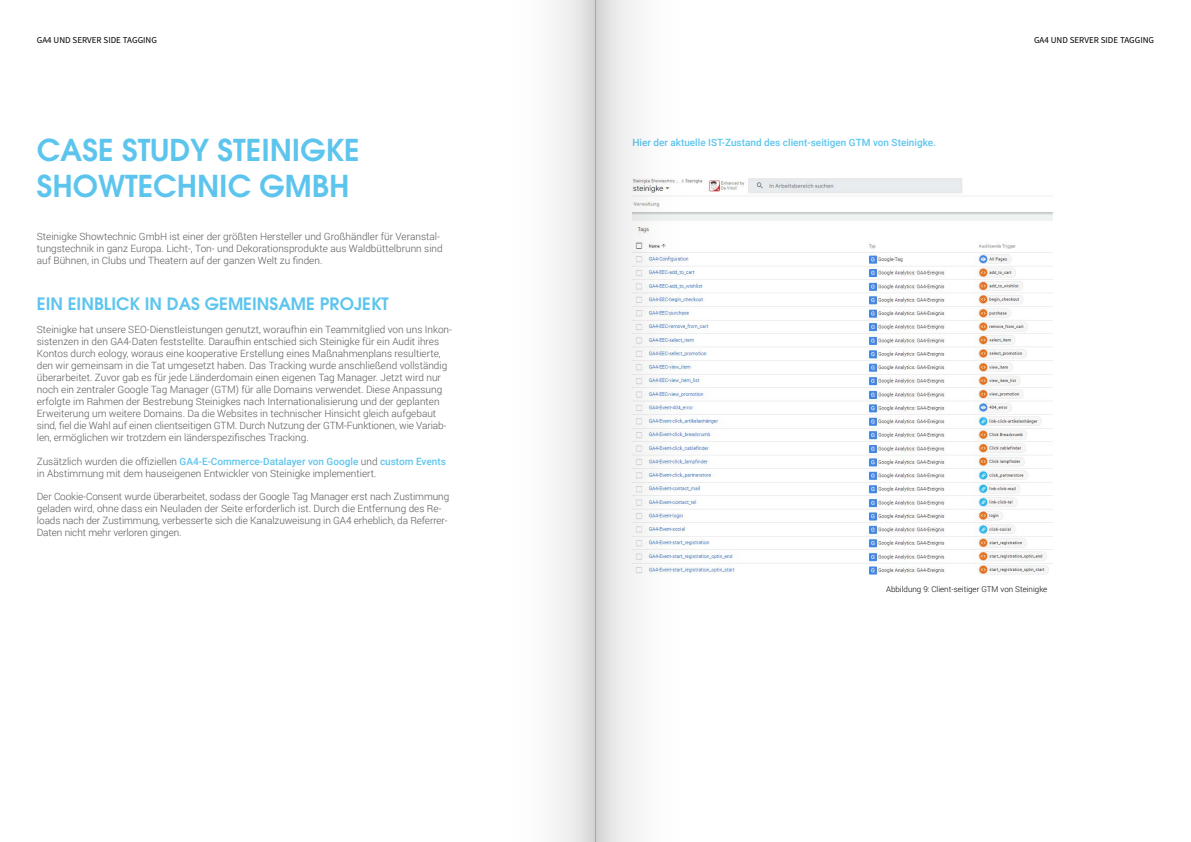
<style>
.page{position:relative;width:1191px;height:842px;background:#fff}
.page>*{position:absolute;margin:0;border:0;box-sizing:border-box;transform-origin:0 0}
.Headline{font:600 30px/36px "ITC Avant Garde Pro";color:#5dc5ed}
.Subline{font:600 17px "ITC Avant Garde Pro";color:#5dc5ed}
.Fließtext{font:300 10px/12px "Roboto";color:#575756}
.Fließtext-2{font:500 10px "Roboto";color:#5dc5ed}
.t1{font:9px "Source Sans Pro";color:#000}
.Fußnote{font:300 8px "Roboto";color:#000}
.s1{font-weight:500;color:#5dc5ed}
</style>
<div class="page">
<img style="left:684px;top:179px;width:368px;height:395px">
<div style="left:506px;top:0;width:89px;height:842px;background:#fbfbfb"></div>
<svg style="left:619px;top:0;width:65px;height:842px"></svg>
<div style="left:572px;top:0;width:23px;height:842px;background:linear-gradient(to bottom,#e2e2e2,#e2e2e1)"></div>
<div style="left:595px;top:0;width:24px;height:842px;background:linear-gradient(to right,#d1d1d1,#ececed)"></div>
<p class="t1" style="left:37px;top:34px;width:122px">GA4 UND SERVER SIDE TAGGING</p>
<p class="t1" style="left:1034px;top:34px;width:122px">GA4 UND SERVER SIDE TAGGING</p>
<h2 class="Headline" style="left:37px;top:132px;width:324px">CASE STUDY STEINIGKE<br>SHOWTECHNIC GMBH</h2>
<p class="Fließtext" style="left:37px;top:230px;width:407px">Steinigke Showtechnic GmbH ist einer der größten Hersteller und Großhändler für Veranstal&shy;tungstechnik in ganz Europa. Licht-, Ton- und Dekorationsprodukte aus Waldbüttelbrunn sind auf Bühnen, in Clubs und Theatern auf der ganzen Welt zu finden.</p>
<h3 class="Subline" style="left:37px;top:293px;width:353px">EIN EINBLICK IN DAS GEMEINSAME PROJEKT</h3>
<p class="Fließtext" style="left:37px;top:323px;width:416px">Steinigke hat unsere SEO-Dienstleistungen genutzt, woraufhin ein Teammitglied von uns Inkon&shy;sistenzen in den GA4-Daten feststellte. Daraufhin entschied sich Steinigke für ein Audit ihres Kontos durch eology, woraus eine kooperative Erstellung eines Maßnahmenplans resultierte, den wir gemeinsam in die Tat umgesetzt haben. Das Tracking wurde anschließend vollständig überarbeitet. Zuvor gab es für jede Länderdomain einen eigenen Tag Manager. Jetzt wird nur noch ein zentraler Google Tag Manager (GTM) für alle Domains verwendet. Diese Anpassung erfolgte im Rahmen der Bestrebung Steinigkes nach Internationalisierung und der geplanten Erweiterung um weitere Domains. Da die Websites in technischer Hinsicht gleich aufgebaut sind, fiel die Wahl auf einen clientseitigen GTM. Durch Nutzung der GTM-Funktionen, wie Variab&shy;len, ermöglichen wir trotzdem ein länderspezifisches Tracking.</p>
<p class="Fließtext" style="left:37px;top:455px;width:410px">Zusätzlich wurden die offiziellen <span class="s1">GA4-E-Commerce-Datalayer von Google</span> und <span class="s1">custom Events </span>in Abstimmung mit dem hauseigenen Entwickler von Steinigke implementiert.</p>
<p class="Fließtext" style="left:37px;top:490px;width:414px">Der Cookie-Consent wurde überarbeitet, sodass der Google Tag Manager erst nach Zustimmung geladen wird, ohne dass ein Neuladen der Seite erforderlich ist. Durch die Entfernung des Re&shy;loads nach der Zustimmung, verbesserte sich die Kanalzuweisung in GA4 erheblich, da Referrer-Daten nicht mehr verloren gingen.</p>
<p class="Fließtext-2" style="left:632px;top:136px;width:305px">Hier der aktuelle IST-Zustand des client-seitigen GTM von Steinigke.</p>
<p class="Fußnote" style="left:886px;top:583px;width:163px">Abbildung 9: Client-seitiger GTM von Steinigke</p>
</div>
